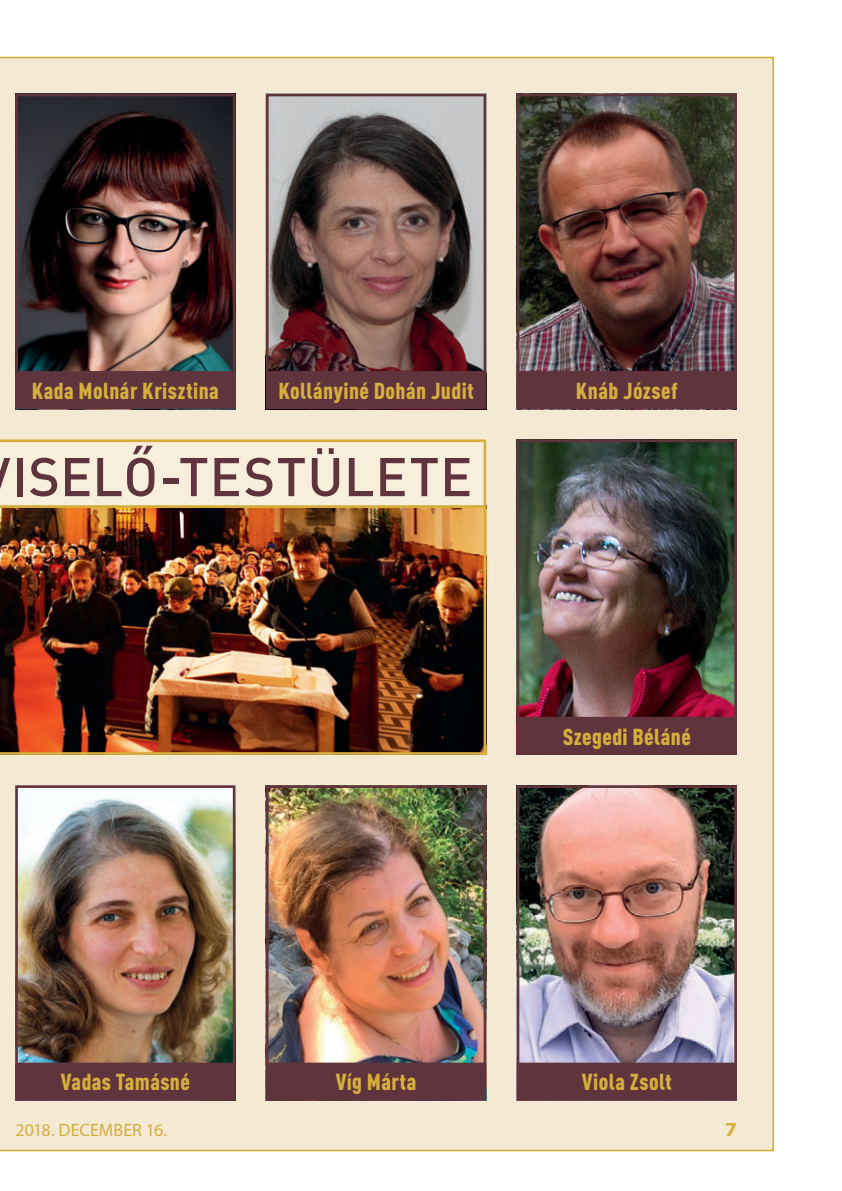
<style>
.page{position:relative;width:842px;height:1191px;background:#fff}
.page>*{position:absolute;margin:0;border:0;box-sizing:border-box;transform-origin:0 0}
.t1{font:500 53.6px "DIN Pro";letter-spacing:.01em;color:#60343d}
.t2{font:900 condensed 22.8px "DIN Pro";letter-spacing:.02em;color:#d6ae3e}
.t3{font:700 semi-expanded 20px "Myriad Pro";color:#d6ae3e}
.t4{font:18px "Myriad Pro";color:#d6ae3e}
</style>
<div class="page">
<img style="left:0;top:57px;width:774px;height:1094px">
<p class="t2" style="left:32px;top:383px;width:188px">Kada Molnár Krisztina</p>
<p class="t2" style="left:278px;top:383px;width:197px">Kollányiné Dohán Judit</p>
<p class="t2" style="left:576px;top:383px;width:103px">Knáb József</p>
<h1 class="t1" style="left:12px;top:446px;width:462px">ISE LŐ -TESTÜLETE</h1>
<p class="t2" style="left:563px;top:728px;width:130px">Szegedi Béláné</p>
<p class="t2" style="left:61px;top:1074px;width:131px">Vadas Tamásné</p>
<p class="t2" style="left:336px;top:1074px;width:82px">Víg Márta</p>
<p class="t2" style="left:582px;top:1074px;width:91px">Viola Zsolt</p>
<p class="t4" style="left:16px;top:1119px;width:153px">2018. DECEMBER 16.</p>
<p class="t3" style="left:725px;top:1117px;width:13px">7</p>
</div>
